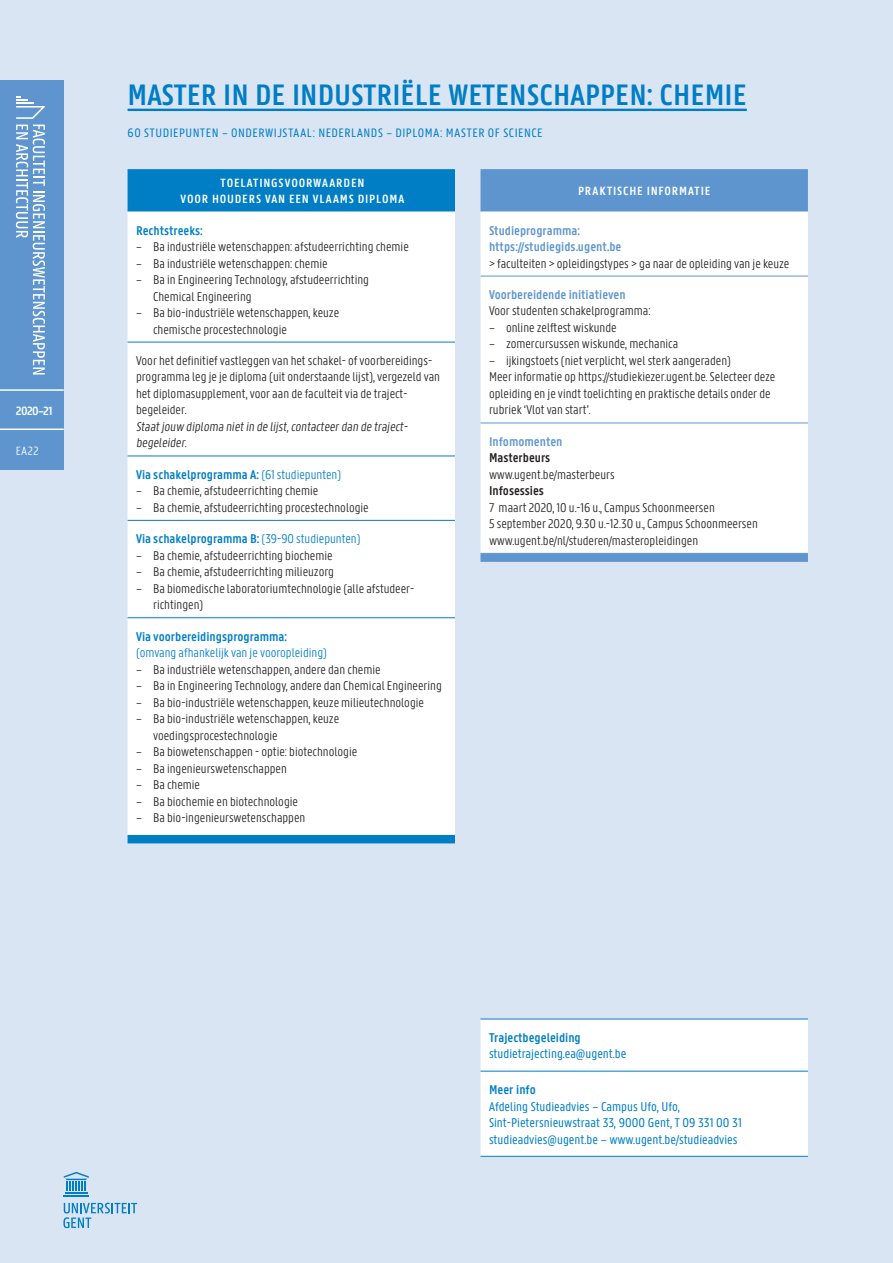
<style>
.page{position:relative;width:893px;height:1263px;background:#dae5f4}
.page>*{position:absolute;margin:0;border:0;box-sizing:border-box;transform-origin:0 0}
.t1{font:600 31.5px "U Gent Panno Text";color:#007ec5}
.t2{font:300 13.5px/16.5px "U Gent Panno Text";color:#231f20}
.t3{font:13.5px/16.5px "U Gent Panno Text";color:#007ec5}
.t4{font:600 13.5px "U Gent Panno Text";color:#007ec5}
.t5{font:600 13.5px/16.5px "U Gent Panno Text";color:#5e95cf}
.t6{font:300 13.5px "U Gent Panno Text";color:#007ec5}
.t7{font:600 13.5px "U Gent Panno Text";color:#231f20}
.t8{font:13.05px "U Gent Panno Text";letter-spacing:.04em;color:#007ec5}
.t9{font:600 12.75px/15.8px "U Gent Panno Text";letter-spacing:.06em;color:#fff;text-align:center}
.t10{font:300 12.75px "U Gent Panno Text";color:#fff}
.s1{font-weight:300}
</style>
<div class="page">
<hr style="left:65px;top:1192px;width:22px;height:2px;background:#007ec5">
<hr style="left:64px;top:1195px;width:25px;height:2px;background:#007ec5">
<svg style="left:64px;top:1172px;width:25px;height:19px"></svg>
<svg style="left:63px;top:1203px;width:74px;height:25px"></svg>
<div style="left:0;top:80px;width:64px;height:390px;background:#5e95cf"></div>
<svg style="left:16px;top:96px;width:29px;height:23px"></svg>
<svg style="left:16px;top:125px;width:29px;height:249px"></svg>
<hr style="left:0;top:389px;width:64px;height:2px;background:#fff">
<hr style="left:0;top:428px;width:64px;height:2px;background:#fff">
<div style="left:128px;top:169px;width:327px;height:674px;background:#007ec5"></div>
<div style="left:128px;top:212px;width:327px;height:623px;background:#fff"></div>
<hr style="left:128px;top:342px;width:327px;height:1px;background:#007ec5">
<hr style="left:128px;top:456px;width:327px;height:1px;background:#007ec5">
<hr style="left:128px;top:520px;width:327px;height:1px;background:#007ec5">
<hr style="left:128px;top:617px;width:327px;height:1px;background:#007ec5">
<svg style="left:480px;top:169px;width:328px;height:393px;background:#6096cf"></svg>
<div style="left:480px;top:212px;width:328px;height:341px;background:#fff"></div>
<hr style="left:480px;top:276px;width:328px;height:1px;background:#5e95cf">
<hr style="left:480px;top:423px;width:328px;height:1px;background:#5e95cf">
<hr style="left:480px;top:553px;width:328px;height:1px;background:#5e95cf">
<hr style="left:128px;top:109px;width:619px;height:2px;background:#007ec5">
<div style="left:480px;top:1020px;width:328px;height:136px;background:#fff"></div>
<hr style="left:480px;top:1071px;width:328px;height:1px;background:#007ec5">
<hr style="left:480px;top:1019px;width:328px;height:1px;background:#007ec5">
<hr style="left:480px;top:1156px;width:328px;height:1px;background:#007ec5">
<p class="t9" style="left:16px;top:403px;width:38px">2020–21</p>
<p class="t10" style="left:16px;top:443px;width:24px">EA22</p>
<h1 class="t1" style="left:128px;top:76px;width:621px">MASTER IN DE INDUSTRIËLE WETENSCHAPPEN: CHEMIE</h1>
<p class="t8" style="left:128px;top:125px;width:417px">60 STUDIEPUNTEN – ONDERWIJSTAAL: NEDERLANDS – DIPLOMA: MASTER OF SCIENCE</p>
<p class="t9" style="left:181px;top:175px;width:225px">TOELATINGSVOORWAARDEN<br>VOOR HOUDERS VAN EEN VLAAMS DIPLOMA</p>
<p class="t4" style="left:136px;top:222px;width:68px">Rechtstreeks:</p>
<p class="t2" style="left:136px;top:238px;width:274px">– Ba industriële wetenschappen: afstudeerrichting chemie</p>
<p class="t2" style="left:136px;top:255px;width:193px">– Ba industriële wetenschappen: chemie</p>
<p class="t2" style="left:153px;top:271px;width:217px;text-indent:-17px">– Ba in Engineering Technology, afstudeerrichting<br>Chemical Engineering</p>
<p class="t2" style="left:153px;top:304px;width:188px;text-indent:-17px">– Ba bio-industriële wetenschappen, keuze chemische procestechnologie</p>
<p class="t2" style="left:136px;top:352px;width:305px">Voor het definitief vastleggen van het schakel- of voorbereidings&shy;programma leg je je diploma (uit onderstaande lijst), vergezeld van het diplomasupplement, voor aan de faculteit via de traject&shy;begeleider.<br>Staatjouw diploma nietin de lijst,contacteerdan de traject&shy;begeleider.</p>
<p class="t4" style="left:136px;top:466px;width:207px">Via schakelprogramma A: <span class="s1">(61 studiepunten)</span></p>
<p class="t2" style="left:136px;top:483px;width:184px">– Ba chemie, afstudeerrichting chemie</p>
<p class="t2" style="left:136px;top:499px;width:234px">– Ba chemie, afstudeerrichting procestechnologie</p>
<p class="t4" style="left:136px;top:531px;width:226px">Via schakelprogramma B: <span class="s1">(39-90 studiepunten)</span></p>
<p class="t2" style="left:136px;top:547px;width:198px">– Ba chemie, afstudeerrichting biochemie</p>
<p class="t2" style="left:136px;top:563px;width:199px">– Ba chemie, afstudeerrichting milieuzorg</p>
<p class="t2" style="left:153px;top:580px;width:263px;text-indent:-17px">– Ba biomedische laboratoriumtechnologie (alle afstudeer&shy;richtingen)</p>
<p class="t4" style="left:136px;top:628px;width:153px">Via voorbereidingsprogramma:</p>
<p class="t6" style="left:136px;top:645px;width:192px">(omvang afhankelijk van je vooropleiding)</p>
<p class="t2" style="left:136px;top:661px;width:246px">– Ba industriële wetenschappen, andere dan chemie</p>
<p class="t2" style="left:136px;top:677px;width:307px">– Ba in Engineering Technology, andere dan Chemical Engineering</p>
<p class="t2" style="left:136px;top:694px;width:289px">– Ba bio-industriële wetenschappen, keuze milieutechnologie</p>
<p class="t2" style="left:153px;top:710px;width:188px;text-indent:-17px">– Ba bio-industriële wetenschappen, keuze voedingsprocestechnologie</p>
<p class="t2" style="left:136px;top:743px;width:223px">– Ba biowetenschappen - optie: biotechnologie</p>
<p class="t2" style="left:136px;top:760px;width:152px">– Ba ingenieurswetenschappen</p>
<p class="t2" style="left:136px;top:776px;width:66px">– Ba chemie</p>
<p class="t2" style="left:136px;top:793px;width:163px">– Ba biochemie en biotechnologie</p>
<p class="t2" style="left:136px;top:809px;width:171px">– Ba bio-ingenieurswetenschappen</p>
<p class="t9" style="left:578px;top:183px;width:134px">PRAKTISCHE INFORMATIE</p>
<p class="t5" style="left:489px;top:222px;width:134px">Studieprogramma: https://studiegids.ugent.be</p>
<p class="t2" style="left:489px;top:255px;width:302px">&gt; faculteiten &gt; opleidingstypes &gt; ga naar de opleiding van je keuze</p>
<p class="t5" style="left:489px;top:286px;width:138px">Voorbereidende initiatieven</p>
<p class="t2" style="left:489px;top:303px;width:163px">Voor studenten schakelprogramma:</p>
<p class="t2" style="left:489px;top:319px;width:129px">– online zelftest wiskunde</p>
<p class="t2" style="left:489px;top:336px;width:191px">– zomercursussen wiskunde, mechanica</p>
<p class="t2" style="left:489px;top:352px;width:288px">– ijkingstoets (niet verplicht, wel sterk aangeraden)<br>Meer informatie op https://studiekiezer.ugent.be. Selecteer deze opleiding en je vindt toelichting en praktische details onder de rubriek ‘Vlot van start’.</p>
<p class="t5" style="left:489px;top:433px;width:75px">Infomomenten</p>
<p class="t7" style="left:489px;top:450px;width:63px">Masterbeurs</p>
<p class="t2" style="left:489px;top:466px;width:127px">www.ugent.be/masterbeurs</p>
<p class="t7" style="left:489px;top:483px;width:57px">Infosessies</p>
<p class="t2" style="left:489px;top:499px;width:270px">7 maart 2020, 10 u.-16 u., Campus Schoonmeersen<br>5 september 2020, 9.30 u.-12.30 u., Campus Schoonmeersen www.ugent.be/nl/studeren/masteropleidingen</p>
<p class="t4" style="left:489px;top:1029px;width:93px">Trajectbegeleiding</p>
<p class="t3" style="left:489px;top:1046px;width:139px">studietrajecting.ea@ugent.be</p>
<p class="t4" style="left:489px;top:1081px;width:48px">Meer info</p>
<p class="t3" style="left:489px;top:1098px;width:254px">Afdeling Studieadvies – Campus Ufo, Ufo,<br>Sint-Pietersnieuwstraat 33, 9000 Gent, T 09 331 00 31 studieadvies@ugent.be – www.ugent.be/studieadvies</p>
</div>
